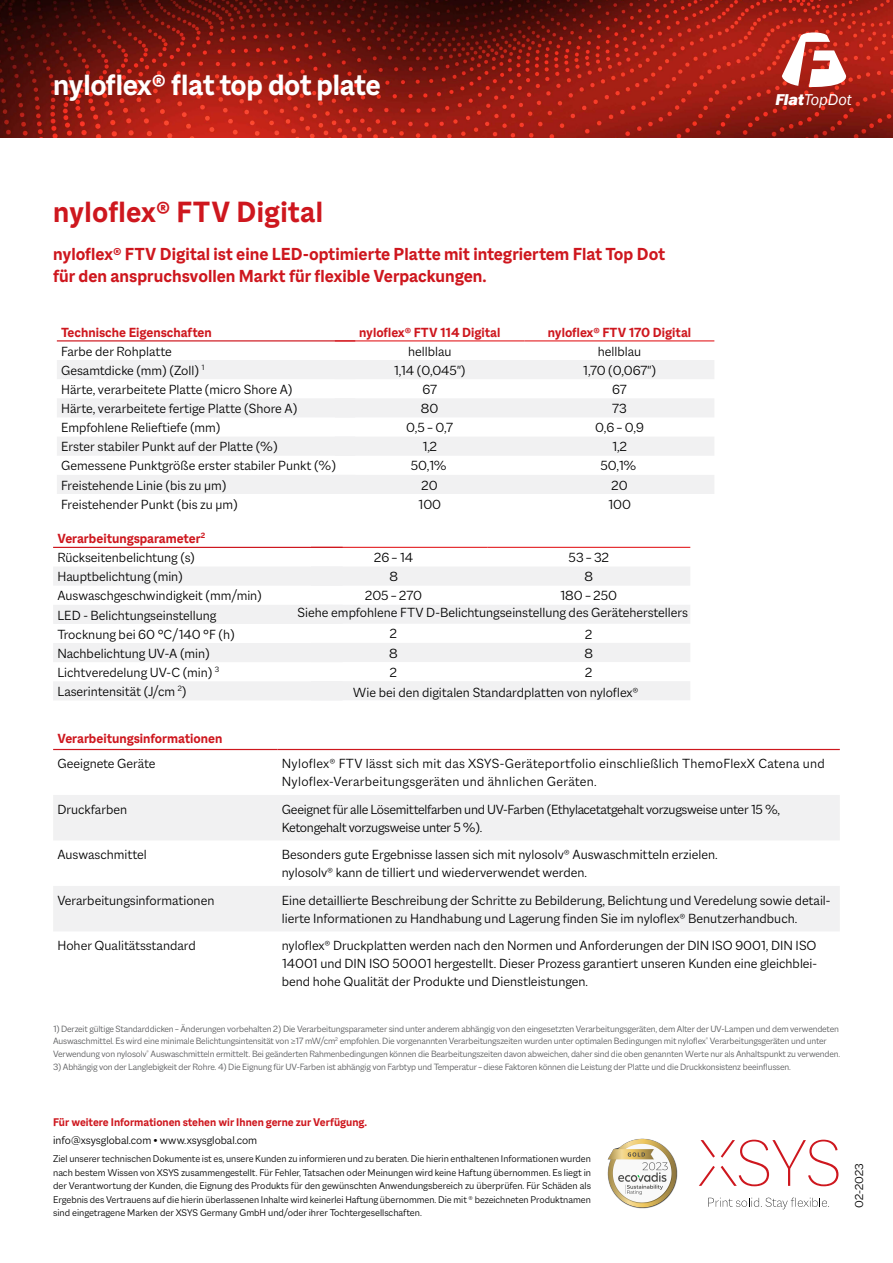
<style>
.page{position:relative;width:893px;height:1263px;background:#fff}
.page>*{position:absolute;margin:0;border:0;box-sizing:border-box;transform-origin:0 0}
.t1{font:700 31.5px "Macklin Sans";letter-spacing:-.025em;color:#fff}
.t2{font:700 31.5px "Macklin Sans";letter-spacing:.01em;color:#ce171e}
.t3{font:700 18.75px/22.5px "Macklin Sans";color:#ce171e}
.t4{font:italic 16.2px "Franklin Gothic";color:#fff}
.t5{font:300 14.25px/19.2px "Macklin Sans";color:#000}
.t6{font:300 14.25px/18px "Macklin Sans";letter-spacing:.02em;color:#000}
.t7{font:300 14.25px/18px "Macklin Sans";letter-spacing:-.02em;color:#000}
.t8{font:700 14.25px "Macklin Sans";color:#ce171e}
.t9{font:300 12.3px "Macklin Sans";letter-spacing:-.01em;color:#000}
.t10{font:700 12px "Macklin Sans";color:#ce171e}
.t11{font:300 12px "Macklin Sans";color:#000}
.t12{font:300 10.5px/13.5px "Macklin Sans";color:#000;text-align:justify}
.t13{font:300 9.75px/12.8px "Macklin Sans";letter-spacing:-.015em;color:#58595b}
.s1{font-weight:700;color:#ce171e}
.s2{font-weight:800}
</style>
<div class="page">
<img style="left:0;top:0;width:893px;height:137px">
<svg style="left:782px;top:32px;width:66px;height:55px"></svg>
<svg style="left:343px;top:567px;width:347px;height:133px;fill:#f1f1f2"></svg>
<hr style="left:300px;top:547px;width:187px;height:1px;background:#e52d30">
<hr style="left:487px;top:547px;width:203px;height:1px;background:#e52d30">
<svg style="left:708px;top:1198px;width:121px;height:11px"></svg>
<svg style="left:701px;top:1140px;width:14px;height:17px"></svg>
<svg style="left:699px;top:1166px;width:16px;height:20px"></svg>
<svg style="left:721px;top:1140px;width:117px;height:46px"></svg>
<img style="left:607px;top:1138px;width:70px;height:71px">
<svg style="left:355px;top:360px;width:359px;height:134px;fill:#f1f1f2"></svg>
<hr style="left:335px;top:340px;width:190px;height:1px;background:#e52d30">
<hr style="left:525px;top:340px;width:189px;height:1px;background:#e52d30">
<svg style="left:57px;top:360px;width:298px;height:134px"></svg>
<hr style="left:57px;top:340px;width:298px;height:1px;background:#ce171e">
<svg style="left:53px;top:795px;width:787px;height:136px;fill:#f1f1f2"></svg>
<hr style="left:53px;top:749px;width:225px;height:1px;background:#ce171e">
<hr style="left:278px;top:749px;width:562px;height:1px;background:#ce171e">
<svg style="left:53px;top:566px;width:290px;height:134px"></svg>
<hr style="left:53px;top:547px;width:290px;height:1px;background:#ce171e">
<h1 class="t1" style="left:53px;top:66px;width:329px">nyloflex® flat top dot plate</h1>
<h1 class="t2" style="left:53px;top:194px;width:271px">nyloflex® FTV Digital</h1>
<h2 class="t3" style="left:53px;top:242px;width:613px">nyloflex® FTV Digital ist eine LED-optimierte Platte mit integriertem Flat Top Dot für den anspruchsvollen Markt für flexible Verpackungen.</h2>
<p class="t8" style="left:61px;top:324px;width:152px">Technische Eigenschaften</p>
<p class="t5" style="left:61px;top:341px;width:276px">Farbe der Rohplatte<br>Gesamtdicke (mm) (Zoll) <sup>1<br></sup>Härte, verarbeitete Platte (micro Shore A)<br>Härte, verarbeitete fertige Platte (Shore A)<br>Empfohlene Relieftiefe (mm)<br>Erster stabiler Punkt auf der Platte (%)<br>Gemessene Punktgröße erster stabiler Punkt (%)<br>Freistehende Linie (bis zu μm)<br>Freistehender Punkt (bis zu μm)</p>
<p class="t8" style="left:359px;top:324px;width:143px">nyloflex® FTV 114 Digital</p>
<p class="t8" style="left:548px;top:324px;width:145px">nyloflex® FTV 170 Digital</p>
<p class="t5" style="left:408px;top:341px;width:45px">hellblau</p>
<p class="t5" style="left:598px;top:341px;width:45px">hellblau</p>
<p class="t5" style="left:394px;top:360px;width:73px">1,14 (0,045")</p>
<p class="t5" style="left:583px;top:360px;width:75px">1,70 (0,067")</p>
<p class="t5" style="left:422px;top:380px;width:16px">67</p>
<p class="t5" style="left:612px;top:380px;width:16px">67</p>
<p class="t5" style="left:421px;top:399px;width:19px">80</p>
<p class="t5" style="left:612px;top:399px;width:16px">73</p>
<p class="t5" style="left:406px;top:418px;width:48px">0,5 – 0,7</p>
<p class="t5" style="left:595px;top:418px;width:50px">0,6 – 0,9</p>
<p class="t5" style="left:422px;top:437px;width:16px">1,2</p>
<p class="t5" style="left:612px;top:437px;width:16px">1,2</p>
<p class="t5" style="left:411px;top:456px;width:37px">50,1%</p>
<p class="t5" style="left:601px;top:456px;width:37px">50,1%</p>
<p class="t5" style="left:422px;top:475px;width:18px">20</p>
<p class="t5" style="left:611px;top:475px;width:18px">20</p>
<p class="t5" style="left:418px;top:494px;width:24px">100</p>
<p class="t5" style="left:608px;top:494px;width:24px">100</p>
<p class="t5" style="left:57px;top:529px;width:206px"><span class="s1">Verarbeitungsparameter</span><sup>2<br></sup>Rückseitenbelichtung (s)<br>Hauptbelichtung (min)<br>Auswaschgeschwindigkeit (mm/min)<br>LED - Belichtungseinstellung<br>Trocknung bei 60 °C/140 °F (h)<br>Nachbelichtung UV-A (min)<br>Lichtveredelung UV-C (min) <sup>3<br></sup>Laserintensität (J/cm <sup>2</sup>)</p>
<p class="t5" style="left:374px;top:548px;width:41px">26 – 14</p>
<p class="t5" style="left:568px;top:548px;width:42px">53 – 32</p>
<p class="t5" style="left:389px;top:567px;width:10px">8</p>
<p class="t5" style="left:584px;top:567px;width:10px">8</p>
<p class="t5" style="left:365px;top:586px;width:59px">205 – 270</p>
<p class="t5" style="left:560px;top:586px;width:59px">180 – 250</p>
<p class="t5" style="left:390px;top:624px;width:9px">2</p>
<p class="t5" style="left:585px;top:624px;width:9px">2</p>
<p class="t5" style="left:389px;top:643px;width:10px">8</p>
<p class="t5" style="left:584px;top:643px;width:10px">8</p>
<p class="t5" style="left:390px;top:662px;width:9px">2</p>
<p class="t5" style="left:585px;top:662px;width:9px">2</p>
<p class="t5" style="left:298px;top:603px;width:392px">Siehe empfohlene FTV D-Belichtungseinstellung des Geräteherstellers</p>
<p class="t5" style="left:353px;top:682px;width:287px">Wie bei den digitalen Standardplatten von nyloflex®</p>
<p class="t4" style="left:775px;top:89px;width:78px"><span class="s2">Flat</span>TopDot</p>
<p class="t8" style="left:57px;top:730px;width:166px">Verarbeitungsinformationen</p>
<p class="t5" style="left:57px;top:754px;width:100px">Geeignete Geräte</p>
<p class="t6" style="left:282px;top:755px;width:545px">Nyloflex® FTV lässt sich mit das XSYS-Geräteportfolio einschließlich ThemoFlexX Catena und<br>Nyloflex-Verarbeitungsgeräten und ähnlichen Geräten.</p>
<p class="t5" style="left:57px;top:800px;width:71px">Druckfarben</p>
<p class="t7" style="left:282px;top:800px;width:500px">Geeignet für alle Lösemittelfarben und UV-Farben (Ethylacetatgehalt vorzugsweise unter 15 %,<br>Ketongehalt vorzugsweise unter 5 %).</p>
<p class="t5" style="left:57px;top:845px;width:91px">Auswaschmittel</p>
<p class="t5" style="left:282px;top:846px;width:437px;line-height:18px">Besonders gute Ergebnisse lassen sich mit nylosolv® Auswaschmitteln erzielen. nylosolv® kann de tilliert und wiederverwendet werden.</p>
<p class="t5" style="left:57px;top:891px;width:158px">Verarbeitungsinformationen</p>
<p class="t5" style="left:282px;top:891px;width:550px;line-height:18px">Eine detaillierte Beschreibung der Schritte zu Bebilderung, Belichtung und Veredelung sowie detail&shy;lierte Informationen zu Handhabung und Lagerung finden Sie im nyloflex® Benutzerhandbuch.</p>
<p class="t5" style="left:57px;top:936px;width:140px">Hoher Qualitätsstandard</p>
<p class="t5" style="left:282px;top:937px;width:537px;line-height:18px;text-align:justify">nyloflex® Druckplatten werden nach den Normen und Anforderungen der DIN ISO 9001, DIN ISO 14001 und DIN ISO 50001 hergestellt. Dieser Prozess garantiert unseren Kunden eine gleichblei&shy;bend hohe Qualität der Produkte und Dienstleistungen.</p>
<p class="t13" style="left:53px;top:1022px;width:789px">1) Derzeit gültige Standarddicken – Änderungen vorbehalten 2) Die Verarbeitungsparameter sind unter anderem abhängig von den eingesetzten Verarbeitungsgeräten, dem Alter der UV-Lampen und dem verwendeten<br>Auswaschmittel. Es wird eine minimale Belichtungsintensität von ≥17 mW/cm<sup>2</sup> empfohlen. Die vorgenannten Verarbeitungszeiten wurden unter optimalen Bedingungen mit nyloflex<sup>®</sup> Verarbeitungsgeräten und unter<br>Verwendung von nylosolv<sup>®</sup> Auswaschmitteln ermittelt. Bei geänderten Rahmenbedingungen können die Bearbeitungszeiten davon abweichen, daher sind die oben genannten Werte nur als Anhaltspunkt zu verwenden.</p>
<p class="t13" style="left:53px;top:1060px;width:739px">3) Abhängig von der Langlebigkeit der Rohre. 4) Die Eignung für UV-Farben ist abhängig von Farbtyp und Temperatur – diese Faktoren können die Leistung der Platte und die Druckkonsistenz beeinflussen.</p>
<p class="t10" style="left:53px;top:1115px;width:316px">Für weitere Informationen stehen wir Ihnen gerne zur Verfügung.</p>
<p class="t11" style="left:53px;top:1133px;width:206px">info@xsysglobal.com • www.xsysglobal.com</p>
<p class="t12" style="left:53px;top:1152px;width:539px">Ziel unserer technischen Dokumente ist es, unsere Kunden zu informieren und zu beraten. Die hierin enthaltenen Informationen wurden nach bestem Wissen von XSYS zusammengestellt. Für Fehler, Tatsachen oder Meinungen wird keine Haftung übernommen. Es liegt in der Verantwortung der Kunden, die Eignung des Produkts für den gewünschten Anwendungsbereich zu überprüfen. Für Schäden als Ergebnis des Vertrauens auf die hierin überlassenen Inhalte wird keinerlei Haftung übernommen. Die mit ® bezeichneten Produktnamen sind eingetragene Marken der XSYS Germany GmbH und/oder ihrer Tochtergesellschaften.</p>
<p class="t9" style="left:852px;top:1208px;width:46px;rotate:-90deg">02-2023</p>
</div>
